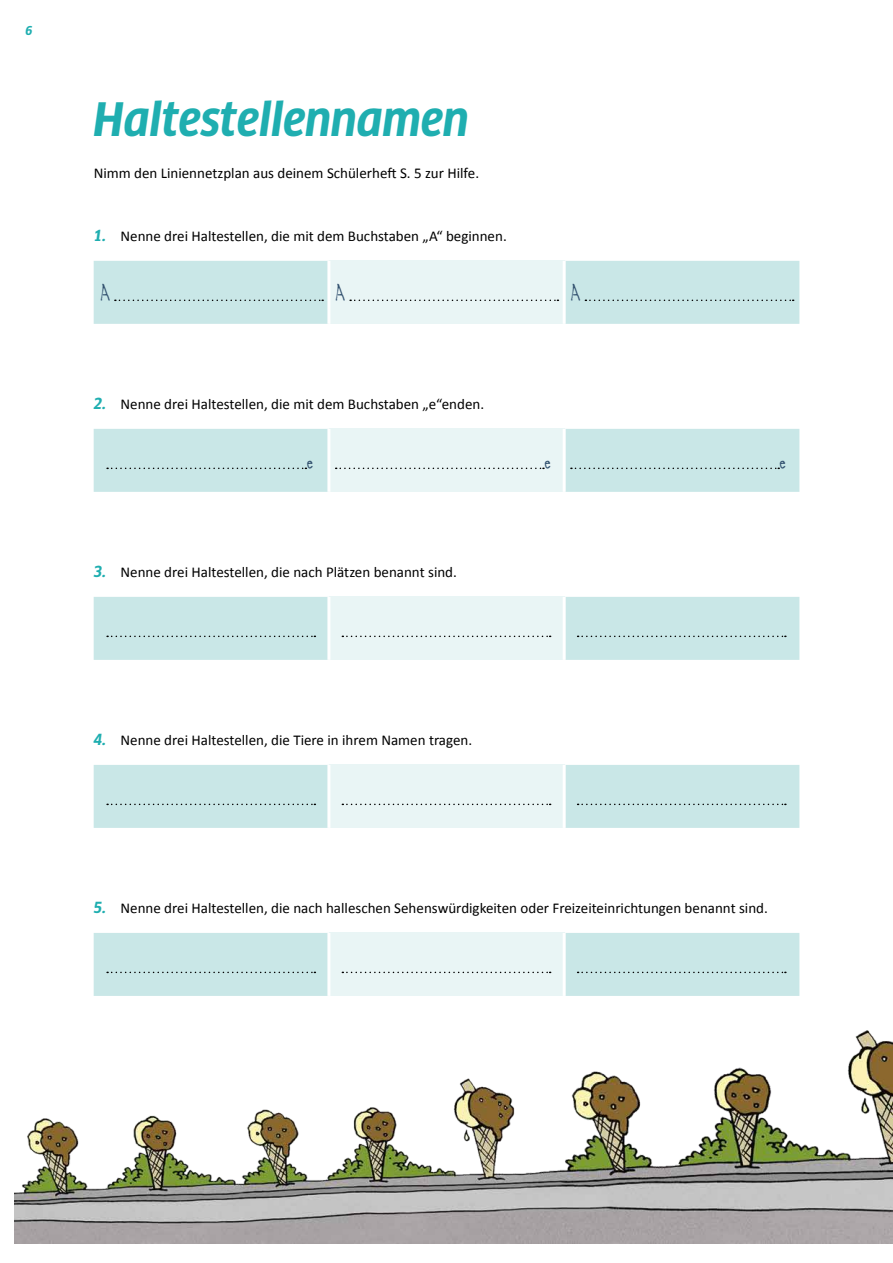
<style>
.page{position:relative;width:893px;height:1263px;background:#fff}
.page>*{position:absolute;margin:0;border:0;box-sizing:border-box;transform-origin:0 0}
.t1{font:italic 700 45px "Clan OT Narr";color:#1faeb0}
.t2{font:24px "Agent C";color:#32516f}
.t3{font:15px "Calibri";color:#000}
.t4{font:italic 700 12px "Clan OT Narr";color:#1faeb0}
.s1{font-family:"Clan OT Narr";font-weight:700;font-style:italic;color:#1faeb0}
</style>
<div class="page">
<img style="left:14px;top:932px;width:879px;height:312px">
<svg style="left:94px;top:261px;width:705px;height:63px;background:#d2eaea"></svg>
<svg style="left:94px;top:429px;width:705px;height:63px;background:#d2eaea"></svg>
<svg style="left:94px;top:597px;width:705px;height:63px;background:#d2eaea"></svg>
<svg style="left:94px;top:765px;width:705px;height:63px;background:#d2eaea"></svg>
<svg style="left:94px;top:933px;width:705px;height:63px;background:#d2eaea"></svg>
<p class="t4" style="left:26px;top:24px;width:9px">6</p>
<h1 class="t1" style="left:94px;top:93px;width:377px">Haltestellennamen</h1>
<p class="t3" style="left:94px;top:163px;width:387px">Nimm den Liniennetzplan aus deinem Schülerheft S. 5 zur Hilfe.</p>
<p class="t3" style="left:94px;top:226px;width:415px"><span class="s1">1.</span> Nenne drei Haltestellen, die mit dem Buchstaben „A“ beginnen.</p>
<h2 class="t2" style="left:100px;top:282px;width:13px">A</h2>
<h2 class="t2" style="left:335px;top:282px;width:13px">A</h2>
<h2 class="t2" style="left:570px;top:282px;width:13px">A</h2>
<p class="t3" style="left:94px;top:394px;width:392px"><span class="s1">2.</span> Nenne drei Haltestellen, die mit dem Buchstaben „e“enden.</p>
<h2 class="t2" style="left:306px;top:450px;width:9px">e</h2>
<h2 class="t2" style="left:544px;top:450px;width:9px">e</h2>
<h2 class="t2" style="left:779px;top:450px;width:9px">e</h2>
<p class="t3" style="left:94px;top:562px;width:365px"><span class="s1">3.</span> Nenne drei Haltestellen, die nach Plätzen benannt sind.</p>
<p class="t3" style="left:94px;top:730px;width:380px"><span class="s1">4.</span> Nenne drei Haltestellen, die Tiere in ihrem Namen tragen.</p>
<p class="t3" style="left:94px;top:898px;width:676px"><span class="s1">5.</span> Nenne drei Haltestellen, die nach halleschen Sehenswürdigkeiten oder Freizeiteinrichtungen benannt sind.</p>
</div>
